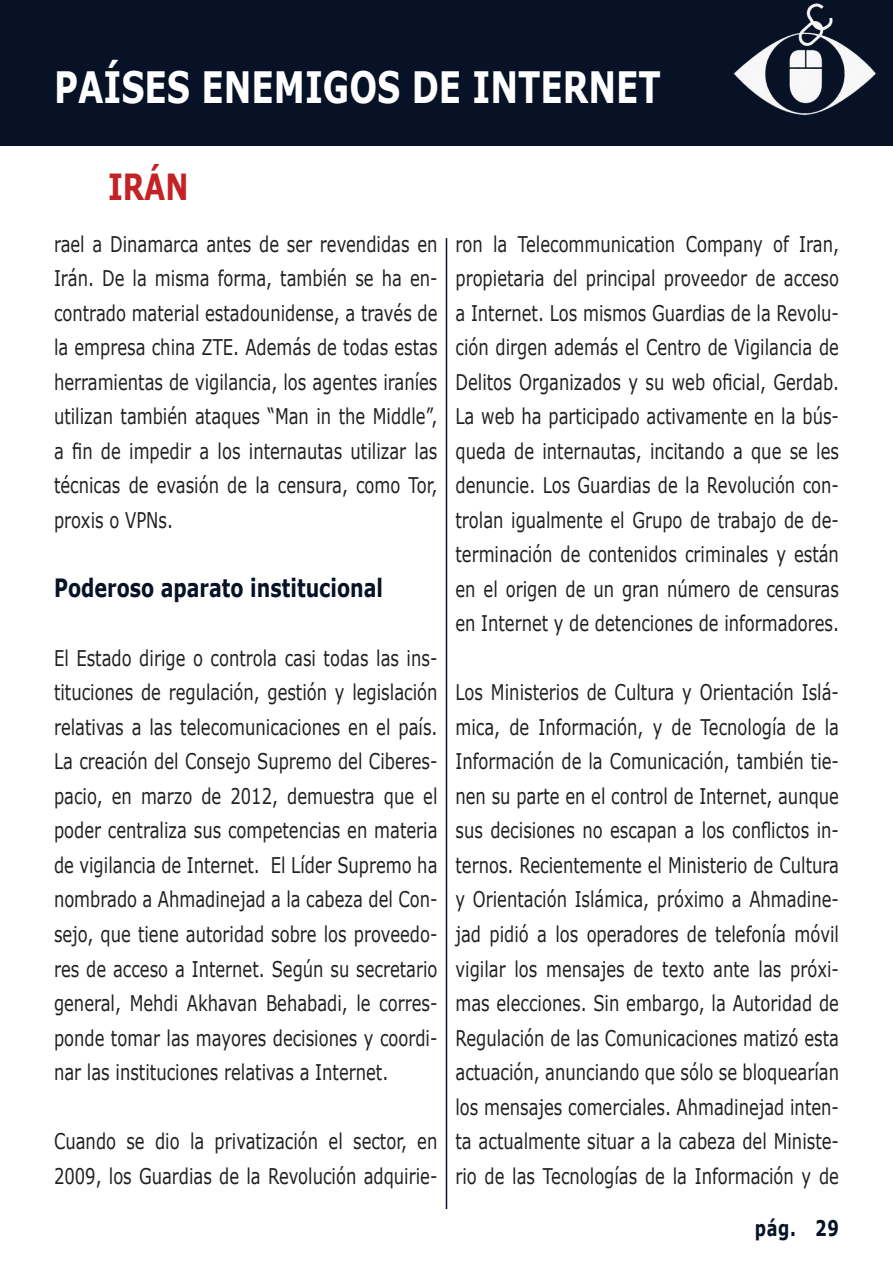
<style>
.page{position:relative;width:893px;height:1263px;background:#fff}
.page>*{position:absolute;margin:0;border:0;box-sizing:border-box;transform-origin:0 0}
.t1{font:700 43.2px "Verdana";color:#fff;scale:.76 1}
.t2{font:700 36px "Verdana";color:#c32325;scale:.76 1}
.titular_azul{font:700 25.2px "Verdana";color:#071226;scale:.76 1}
.Estilo_de_párrafo_1{font:21.6px/34.5px "Verdana";color:#231f20;text-align:justify;scale:.76 1}
.t3{font:700 21.6px "Verdana";color:#071226;scale:.75 1}
</style>
<div class="page">
<hr style="left:446px;top:238px;width:1px;height:971px;background:#071226">
<div style="left:0;top:0;width:893px;height:145px;background:#071226"></div>
<img style="left:510px;top:3px;width:383px;height:143px">
<p class="t1" style="left:54px;top:59px;width:800px">PAÍSES ENEMIGOS DE INTERNET</p>
<p class="t2" style="left:108px;top:163px;width:108px">IRÁN</p>
<p class="Estilo_de_párrafo_1" style="left:54px;top:227px;width:506px">rael a Dinamarca antes de ser revendidas en Irán. De la misma forma, también se ha en&shy;contrado material estadounidense, a través de la empresa china ZTE. Además de todas estas herramientas de vigilancia, los agentes iraníes utilizan también ataques “Man in the Middle”, a fin de impedir a los internautas utilizar las técnicas de evasión de la censura, como Tor, proxis o VPNs.</p>
<p class="titular_azul" style="left:54px;top:571px;width:434px">Poderoso aparato institucional</p>
<p class="Estilo_de_párrafo_1" style="left:54px;top:641px;width:506px">El Estado dirige o controla casi todas las ins&shy;tituciones de regulación, gestión y legislación relativas a las telecomunicaciones en el país.<br>La creación del Consejo Supremo del Ciberes&shy;pacio, en marzo de 2012, demuestra que el poder centraliza sus competencias en materia de vigilancia de Internet. El Líder Supremo ha nombrado a Ahmadinejad a la cabeza del Con&shy;sejo, que tiene autoridad sobre los proveedo&shy;res de acceso a Internet. Según su secretario general, Mehdi Akhavan Behabadi, le corres&shy;ponde tomar las mayores decisiones y coordi&shy;nar las instituciones relativas a Internet.</p>
<p class="Estilo_de_párrafo_1" style="left:54px;top:1124px;width:506px">Cuando se dio la privatización el sector, en<br>2009, los Guardias de la Revolución adquirie-</p>
<p class="Estilo_de_párrafo_1" style="left:455px;top:227px;width:506px">ron la Telecommunication Company of Iran, propietaria del principal proveedor de acceso a Internet. Los mismos Guardias de la Revolu&shy;ción dirgen además el Centro de Vigilancia de Delitos Organizados y su web oficial, Gerdab.<br>La web ha participado activamente en la bús&shy;queda de internautas, incitando a que se les denuncie. Los Guardias de la Revolución con&shy;trolan igualmente el Grupo de trabajo de de&shy;terminación de contenidos criminales y están en el origen de un gran número de censuras en Internet y de detenciones de informadores.</p>
<p class="Estilo_de_párrafo_1" style="left:455px;top:676px;width:506px">Los Ministerios de Cultura y Orientación Islá&shy;mica, de Información, y de Tecnología de la Información de la Comunicación, también tie&shy;nen su parte en el control de Internet, aunque sus decisiones no escapan a los conflictos in&shy;ternos. Recientemente el Ministerio de Cultura y Orientación Islámica, próximo a Ahmadine&shy;jad pidió a los operadores de telefonía móvil vigilar los mensajes de texto ante las próxi&shy;mas elecciones. Sin embargo, la Autoridad de Regulación de las Comunicaciones matizó esta actuación, anunciando que sólo se bloquearían los mensajes comerciales. Ahmadinejad inten&shy;ta actualmente situar a la cabeza del Ministe&shy;rio de las Tecnologías de la Información y de</p>
<p class="t3" style="left:755px;top:1213px;width:114px">pág. 29</p>
</div>
